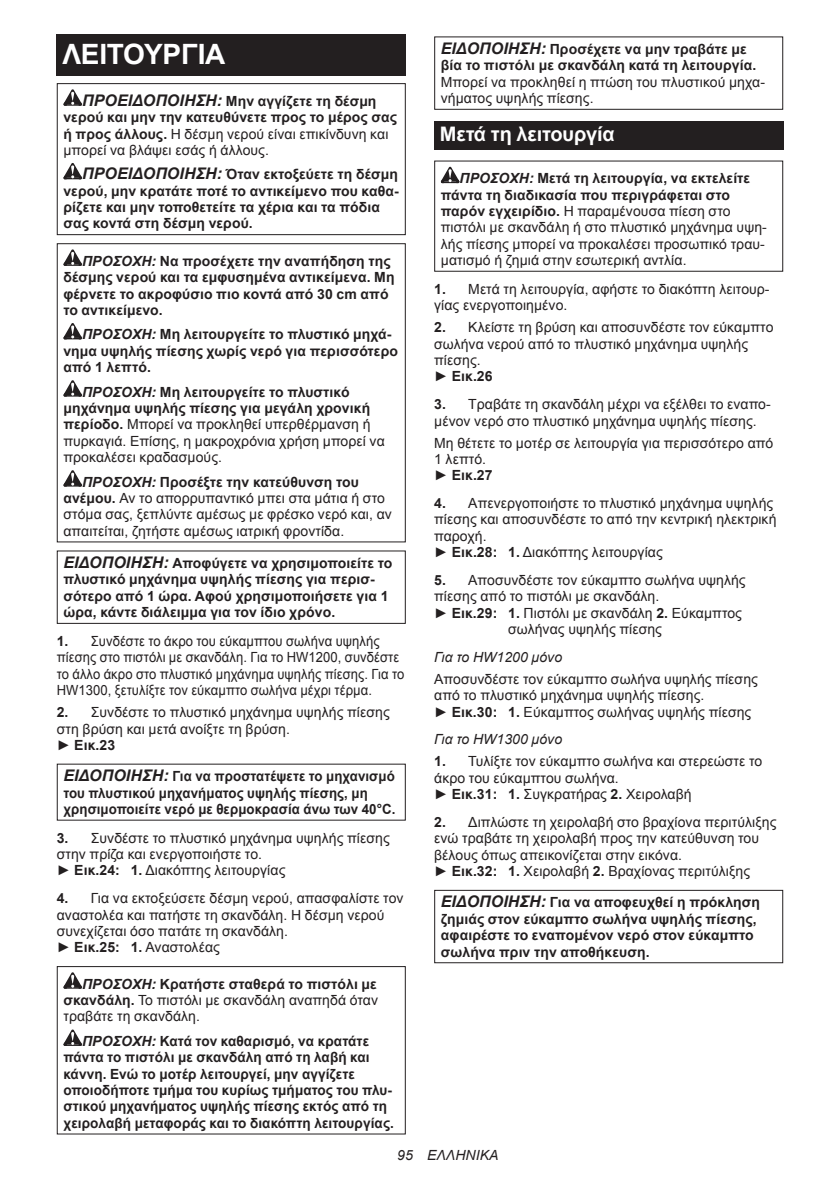
<style>
.page{position:relative;width:840px;height:1191px;background:#fff}
.page>*{position:absolute;margin:0;border:0;box-sizing:border-box;transform-origin:0 0}
.t1{font:700 28px "Arial";letter-spacing:-.01em;color:#fff}
.t2{font:700 20px "Arial";letter-spacing:-.01em;color:#fff}
.t3{font:14px/16.4px "Arial";letter-spacing:.005em;color:#231f20}
.t4{font:700 14px/16.4px "Arial";letter-spacing:.005em;color:#231f20}
.t5{font:14px/16.4px "Arial";letter-spacing:.005em;color:#231f20;scale:.93 1}
.t6{font:700 14px/16.4px "Arial";letter-spacing:.005em;color:#231f20;scale:.95 1}
.t7{font:italic 14px "Arial";letter-spacing:.005em;color:#231f20}
.s1{font-style:italic;font-size:16px}
.s2{font-weight:400}
.s3{font-style:italic}
.s4{font-weight:700;font-style:italic}
.s5{font-weight:700}
</style>
<div class="page">
<div style="left:57px;top:34px;width:348px;height:41px;background:#231f20"></div>
<svg style="left:63px;top:89px;width:19px;height:17px"></svg>
<svg style="left:63px;top:163px;width:19px;height:16px"></svg>
<div style="left:57px;top:83px;width:348px;height:152px;border:1px solid #231f20"></div>
<svg style="left:63px;top:249px;width:19px;height:17px"></svg>
<svg style="left:63px;top:323px;width:19px;height:16px"></svg>
<svg style="left:63px;top:380px;width:19px;height:16px"></svg>
<svg style="left:63px;top:470px;width:19px;height:16px"></svg>
<div style="left:57px;top:243px;width:348px;height:299px;border:1px solid #231f20"></div>
<div style="left:57px;top:550px;width:348px;height:74px;border:1px solid #231f20"></div>
<svg style="left:63px;top:972px;width:19px;height:16px"></svg>
<svg style="left:63px;top:1029px;width:19px;height:17px"></svg>
<div style="left:57px;top:966px;width:348px;height:168px;border:1px solid #231f20"></div>
<div style="left:434px;top:36px;width:348px;height:74px;border:1px solid #231f20"></div>
<div style="left:434px;top:121px;width:348px;height:29px;background:#231f20"></div>
<svg style="left:440px;top:167px;width:19px;height:16px"></svg>
<div style="left:434px;top:160px;width:348px;height:112px;border:1px solid #231f20"></div>
<div style="left:434px;top:890px;width:348px;height:73px;border:1px solid #231f20"></div>
<h1 class="t1" style="left:62px;top:35px;width:164px">ΛΕΙΤΟΥΡΓΙΑ</h1>
<p class="t4" style="left:63px;top:93px;width:335px;text-indent:19px"><span class="s1">ΠΡΟΕΙΔΟΠΟΙΗΣΗ:</span> Μην αγγίζετε τη δέσμη νερού και μην την κατευθύνετε προς το μέρος σας ή προς άλλους. <span class="s2">Η δέσμη νερού είναι επικίνδυνη και μπορεί να βλάψει εσάς ή άλλους.</span></p>
<p class="t4" style="left:63px;top:167px;width:336px;text-indent:19px"><span class="s1">ΠΡΟΕΙΔΟΠΟΙΗΣΗ:</span> Όταν εκτοξεύετε τη δέσμη νερού, μην κρατάτε ποτέ το αντικείμενο που καθα&shy;ρίζετε και μην τοποθετείτε τα χέρια και τα πόδια σας κοντά στη δέσμη νερού.</p>
<p class="t4" style="left:63px;top:253px;width:332px;text-indent:19px"><span class="s3">ΠΡΟΣΟΧΗ:</span> Να προσέχετε την αναπήδηση της δέσμης νερού και τα εμφυσημένα αντικείμενα. Μη φέρνετε το ακροφύσιο πιο κοντά από 30 cm από το αντικείμενο.</p>
<p class="t4" style="left:63px;top:327px;width:336px;text-indent:19px"><span class="s3">ΠΡΟΣΟΧΗ:</span> Μη λειτουργείτε το πλυστικό μηχά&shy;νημα υψηλής πίεσης χωρίς νερό για περισσότερο από 1 λεπτό.</p>
<p class="t3" style="left:63px;top:384px;width:323px;text-indent:19px"><span class="s4">ΠΡΟΣΟΧΗ:</span> <span class="s5">Μη λειτουργείτε το πλυστικό μηχάνημα υψηλής πίεσης για μεγάλη χρονική περίοδο.</span> Μπορεί να προκληθεί υπερθέρμανση ή πυρκαγιά. Επίσης, η μακροχρόνια χρήση μπορεί να προκαλέσει κραδασμούς.</p>
<p class="t3" style="left:63px;top:473px;width:330px;text-indent:19px"><span class="s4">ΠΡΟΣΟΧΗ:</span> <span class="s5">Προσέξτε την κατεύθυνση του ανέμου.</span> Αν το απορρυπαντικό μπει στα μάτια ή στο στόμα σας, ξεπλύντε αμέσως με φρέσκο νερό και, αν απαιτείται, ζητήστε αμέσως ιατρική φροντίδα.</p>
<p class="t4" style="left:63px;top:555px;width:330px"><span class="s1">ΕΙΔΟΠΟΙΗΣΗ:</span> Αποφύγετε να χρησιμοποιείτε το πλυστικό μηχάνημα υψηλής πίεσης για περισ&shy;σότερο από 1 ώρα. Αφού χρησιμοποιήσετε για 1 ώρα, κάντε διάλειμμα για τον ίδιο χρόνο.</p>
<p class="t5" style="left:57px;top:633px;width:375px"><span class="s5">1.</span> Συνδέστε το άκρο του εύκαμπτου σωλήνα υψηλής πίεσης στο πιστόλι με σκανδάλη. Για το HW1200, συνδέστε το άλλο άκρο στο πλυστικό μηχάνημα υψηλής πίεσης. Για το HW1300, ξετυλίξτε τον εύκαμπτο σωλήνα μέχρι τέρμα.</p>
<p class="t3" style="left:57px;top:704px;width:334px"><span class="s5">2.</span> Συνδέστε το πλυστικό μηχάνημα υψηλής πίεσης στη βρύση και μετά ανοίξτε τη βρύση.<br>► <span class="s5">Εικ.23</span></p>
<p class="t6" style="left:63px;top:768px;width:351px"><span class="s1">ΕΙΔΟΠΟΙΗΣΗ:</span> Για να προστατέψετε το μηχανισμό του πλυστικού μηχανήματος υψηλής πίεσης, μη χρησιμοποιείτε νερό με θερμοκρασία άνω των 40°C.</p>
<p class="t3" style="left:57px;top:829px;width:334px"><span class="s5">3.</span> Συνδέστε το πλυστικό μηχάνημα υψηλής πίεσης στην πρίζα και ενεργοποιήστε το.<br>► <span class="s5">Εικ.24: 1.</span> Διακόπτης λειτουργίας</p>
<p class="t3" style="left:57px;top:890px;width:348px"><span class="s5">4.</span> Για να εκτοξεύσετε δέσμη νερού, απασφαλίστε τον αναστολέα και πατήστε τη σκανδάλη. Η δέσμη νερού συνεχίζεται όσο πατάτε τη σκανδάλη.<br>► <span class="s5">Εικ.25: 1.</span> Αναστολέας</p>
<p class="t3" style="left:63px;top:975px;width:316px;text-align:justify;text-indent:19px"><span class="s4">ΠΡΟΣΟΧΗ:</span> <span class="s5">Κρατήστε σταθερά το πιστόλι με σκανδάλη.</span> Το πιστόλι με σκανδάλη αναπηδά όταν τραβάτε τη σκανδάλη.</p>
<p class="t4" style="left:63px;top:1033px;width:332px;text-indent:19px"><span class="s3">ΠΡΟΣΟΧΗ:</span> Κατά τον καθαρισμό, να κρατάτε πάντα το πιστόλι με σκανδάλη από τη λαβή και κάννη. Ενώ το μοτέρ λειτουργεί, μην αγγίζετε οποιοδήποτε τμήμα του κυρίως τμήματος του πλυ&shy;στικού μηχανήματος υψηλής πίεσης εκτός από τη χειρολαβή μεταφοράς και το διακόπτη λειτουργίας.</p>
<p class="t4" style="left:440px;top:41px;width:317px"><span class="s1">ΕΙΔΟΠΟΙΗΣΗ:</span> Προσέχετε να μην τραβάτε με βία το πιστόλι με σκανδάλη κατά τη λειτουργία.</p>
<p class="t3" style="left:440px;top:74px;width:325px">Μπορεί να προκληθεί η πτώση του πλυστικού μηχα&shy;νήματος υψηλής πίεσης.</p>
<h2 class="t2" style="left:439px;top:121px;width:176px">Μετά τη λειτουργία</h2>
<p class="t3" style="left:440px;top:170px;width:327px;text-indent:19px"><span class="s4">ΠΡΟΣΟΧΗ:</span> <span class="s5">Μετά τη λειτουργία, να εκτελείτε πάντα τη διαδικασία που περιγράφεται στο παρόν εγχειρίδιο.</span> Η παραμένουσα πίεση στο πιστόλι με σκανδάλη ή στο πλυστικό μηχάνημα υψη&shy;λής πίεσης μπορεί να προκαλέσει προσωπικό τραυ&shy;ματισμό ή ζημιά στην εσωτερική αντλία.</p>
<p class="t3" style="left:434px;top:281px;width:337px"><span class="s5">1.</span> Μετά τη λειτουργία, αφήστε το διακόπτη λειτουρ&shy;γίας ενεργοποιημένο.</p>
<p class="t3" style="left:434px;top:319px;width:340px"><span class="s5">2.</span> Κλείστε τη βρύση και αποσυνδέστε τον εύκαμπτο σωλήνα νερού από το πλυστικό μηχάνημα υψηλής πίεσης.<br>► <span class="s5">Εικ.26</span></p>
<p class="t3" style="left:434px;top:396px;width:338px"><span class="s5">3.</span> Τραβάτε τη σκανδάλη μέχρι να εξέλθει το εναπο&shy;μένον νερό στο πλυστικό μηχάνημα υψηλής πίεσης.</p>
<p class="t3" style="left:434px;top:434px;width:340px">Μη θέτετε το μοτέρ σε λειτουργία για περισσότερο από<br>1 λεπτό.<br>► <span class="s5">Εικ.27</span></p>
<p class="t3" style="left:434px;top:495px;width:343px"><span class="s5">4.</span> Απενεργοποιήστε το πλυστικό μηχάνημα υψηλής πίεσης και αποσυνδέστε το από την κεντρική ηλεκτρική παροχή.<br>► <span class="s5">Εικ.28: 1.</span> Διακόπτης λειτουργίας</p>
<p class="t3" style="left:434px;top:572px;width:313px"><span class="s5">5.</span> Αποσυνδέστε τον εύκαμπτο σωλήνα υψηλής</p>
<p class="t3" style="left:434px;top:588px;width:226px">πίεσης από το πιστόλι με σκανδάλη.</p>
<p class="t3" style="left:434px;top:605px;width:309px">► <span class="s5">Εικ.29: 1.</span> Πιστόλι με σκανδάλη <span class="s5">2.</span> Εύκαμπτος</p>
<p class="t3" style="left:508px;top:621px;width:155px">σωλήνας υψηλής πίεσης</p>
<p class="t7" style="left:434px;top:648px;width:129px">Για το HW1200 μόνο</p>
<p class="t3" style="left:434px;top:671px;width:325px">Αποσυνδέστε τον εύκαμπτο σωλήνα υψηλής πίεσης από το πλυστικό μηχάνημα υψηλής πίεσης.<br>► <span class="s5">Εικ.30: 1.</span> Εύκαμπτος σωλήνας υψηλής πίεσης</p>
<p class="t7" style="left:434px;top:730px;width:129px">Για το HW1300 μόνο</p>
<p class="t3" style="left:434px;top:753px;width:329px"><span class="s5">1.</span> Τυλίξτε τον εύκαμπτο σωλήνα και στερεώστε το άκρο του εύκαμπτου σωλήνα.<br>► <span class="s5">Εικ.31: 1.</span> Συγκρατήρας <span class="s5">2.</span> Χειρολαβή</p>
<p class="t3" style="left:434px;top:814px;width:343px"><span class="s5">2.</span> Διπλώστε τη χειρολαβή στο βραχίονα περιτύλιξης ενώ τραβάτε τη χειρολαβή προς την κατεύθυνση του βέλους όπως απεικονίζεται στην εικόνα.<br>► <span class="s5">Εικ.32: 1.</span> Χειρολαβή <span class="s5">2.</span> Βραχίονας περιτύλιξης</p>
<p class="t4" style="left:440px;top:894px;width:320px"><span class="s1">ΕΙΔΟΠΟΙΗΣΗ:</span> Για να αποφευχθεί η πρόκληση ζημιάς στον εύκαμπτο σωλήνα υψηλής πίεσης, αφαιρέστε το εναπομένον νερό στον εύκαμπτο σωλήνα πριν την αποθήκευση.</p>
<p class="t7" style="left:397px;top:1146px;width:103px">95 ΕΛΛΗΝΙΚΑ</p>
</div>
